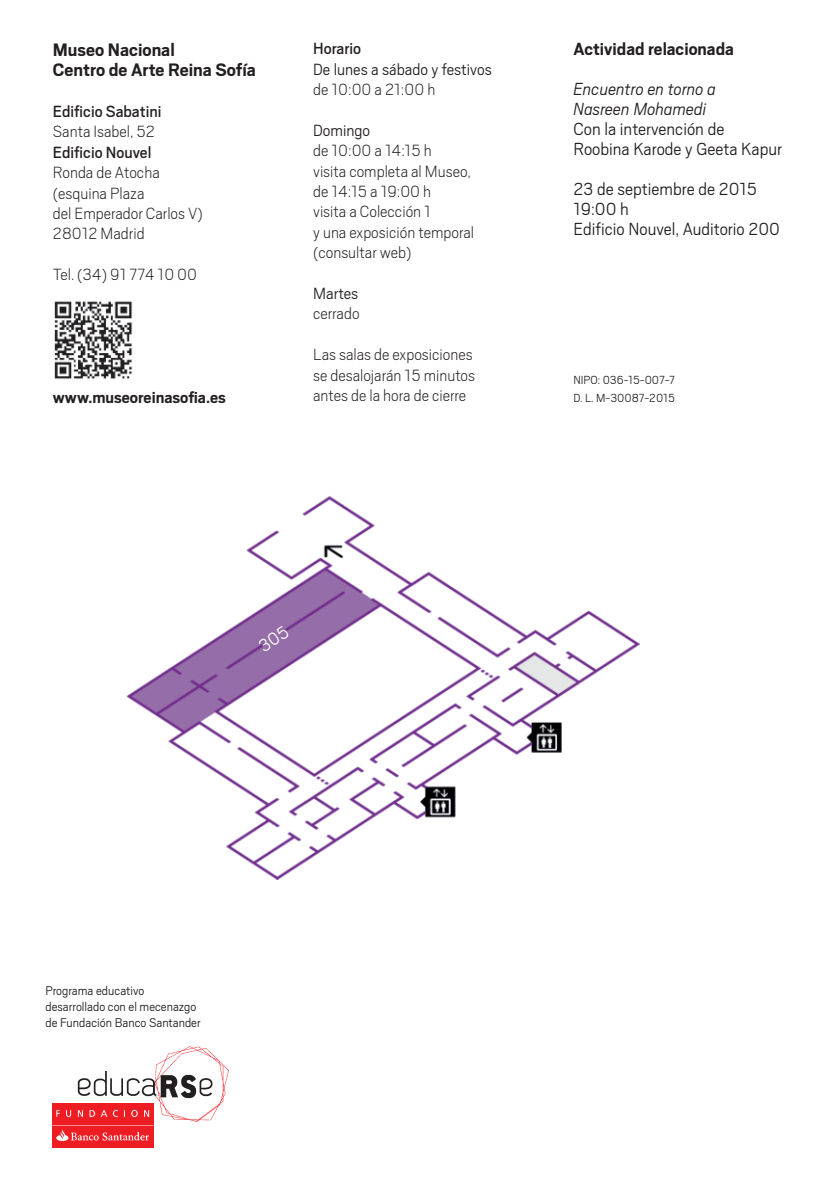
<style>
.page{position:relative;width:840px;height:1191px;background:#fff}
.page>*{position:absolute;margin:0;border:0;box-sizing:border-box;transform-origin:0 0}
.t1{font:700 20px/20.4px "Scout";color:#231f20}
.t2{font:300 19.4px/20px "Scout";color:#231f20}
.t3{font:italic 300 19.4px/20px "Scout";color:#231f20}
.t4{font:700 19.4px "Scout";color:#231f20}
.t5{font:200 18px/20.4px "Scout";color:#231f20}
.t6{font:18px "Scout";color:#231f20}
.t7{font:300 18px "Scout";color:#231f20}
.t8{font:700 18px "Scout";color:#231f20}
.t9{font:300 14px/16px "Scout";color:#231f20}
.t10{font:300 13px/18px "Scout";color:#231f20}
</style>
<div class="page">
<img style="left:152px;top:1046px;width:77px;height:102px">
<img style="left:77px;top:1069px;width:140px;height:35px">
<img style="left:52px;top:1103px;width:101px;height:44px">
<img style="left:126px;top:496px;width:512px;height:383px">
<img style="left:54px;top:301px;width:79px;height:78px">
<svg style="left:257px;top:625px;width:32px;height:27px"></svg>
<p class="t1" style="left:53px;top:41px;width:204px">Museo Nacional<br>Centro de Arte Reina Sofía</p>
<p class="t6" style="left:53px;top:106px;width:110px">Edificio Sabatini</p>
<p class="t5" style="left:53px;top:123px;width:103px">Santa Isabel, 52</p>
<p class="t6" style="left:53px;top:146px;width:100px">Edificio Nouvel</p>
<p class="t5" style="left:53px;top:164px;width:151px">Ronda de Atocha (esquina Plaza<br>del Emperador Carlos V)<br>28012 Madrid</p>
<p class="t5" style="left:53px;top:266px;width:146px">Tel. (34) 91 774 10 00</p>
<p class="t8" style="left:53px;top:391px;width:174px">www.museoreinasofia.es</p>
<p class="t6" style="left:313px;top:43px;width:49px">Horario</p>
<p class="t7" style="left:313px;top:63px;width:180px">De lunes a sábado y festivos</p>
<p class="t5" style="left:313px;top:81px;width:124px">de 10:00 a 21:00 h</p>
<p class="t7" style="left:313px;top:124px;width:58px">Domingo</p>
<p class="t5" style="left:313px;top:142px;width:162px">de 10:00 a 14:15 h<br>visita completa al Museo, de 14:15 a 19:00 h<br>visita a Colección 1<br>y una exposición temporal (consultar web)</p>
<p class="t7" style="left:313px;top:288px;width:47px">Martes</p>
<p class="t5" style="left:313px;top:305px;width:48px">cerrado</p>
<p class="t5" style="left:313px;top:346px;width:163px">Las salas de exposiciones se desalojarán 15 minutos antes de la hora de cierre</p>
<p class="t4" style="left:573px;top:43px;width:162px">Actividad relacionada</p>
<p class="t3" style="left:573px;top:81px;width:144px">Encuentro en torno a<br>Nasreen Mohamedi</p>
<p class="t2" style="left:573px;top:121px;width:210px">Con la intervención de<br>Roobina Karode y Geeta Kapur</p>
<p class="t2" style="left:573px;top:181px;width:208px">23 de septiembre de 2015<br>19:00 h<br>Edificio Nouvel, Auditorio 200</p>
<p class="t10" style="left:573px;top:372px;width:103px">NIPO: 036-15-007-7<br>D. L. M-30087-2015</p>
<p class="t9" style="left:45px;top:984px;width:157px">Programa educativo desarrollado con el mecenazgo de Fundación Banco Santander</p>
</div>
